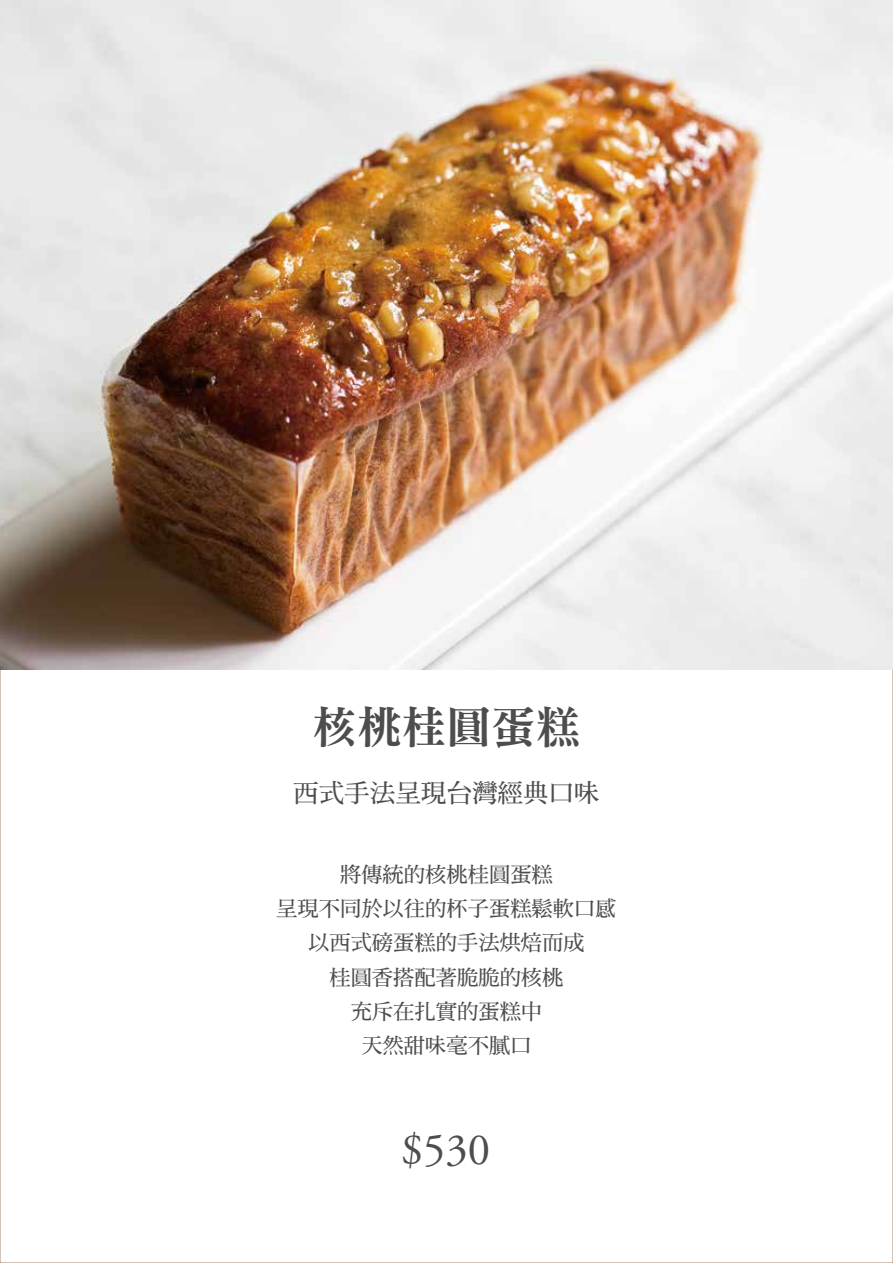
<style>
.page{position:relative;width:893px;height:1263px;background:#fff}
.page>*{position:absolute;margin:0;border:0;box-sizing:border-box;transform-origin:0 0}
.t1{font:44.7px "DF Ming Std W9";color:#4d4d4d}
.t2{font:44.7px "Adobe Garamond";color:#4d4d4d}
.t3{font:25.5px "DF Ming Std W7";color:#4d4d4d}
.t4{font:21.3px/34px "DF Ming Std W7";color:#4d4d4d;text-align:center}
</style>
<div class="page">
<img style="left:0;top:0;width:893px;height:670px">
<h1 class="t1" style="left:312px;top:703px;width:270px">核桃桂圓蛋糕</h1>
<p class="t3" style="left:293px;top:779px;width:308px">西式手法呈現台灣經典口味</p>
<p class="t4" style="left:276px;top:857px;width:342px">將傳統的核桃桂圓蛋糕<br>呈現不同於以往的杯子蛋糕鬆軟口感以西式磅蛋糕的手法烘焙而成<br>桂圓香搭配著脆脆的核桃<br>充斥在扎實的蛋糕中<br>天然甜味毫不膩口</p>
<h1 class="t2" style="left:401px;top:1126px;width:91px">$530</h1>
</div>
